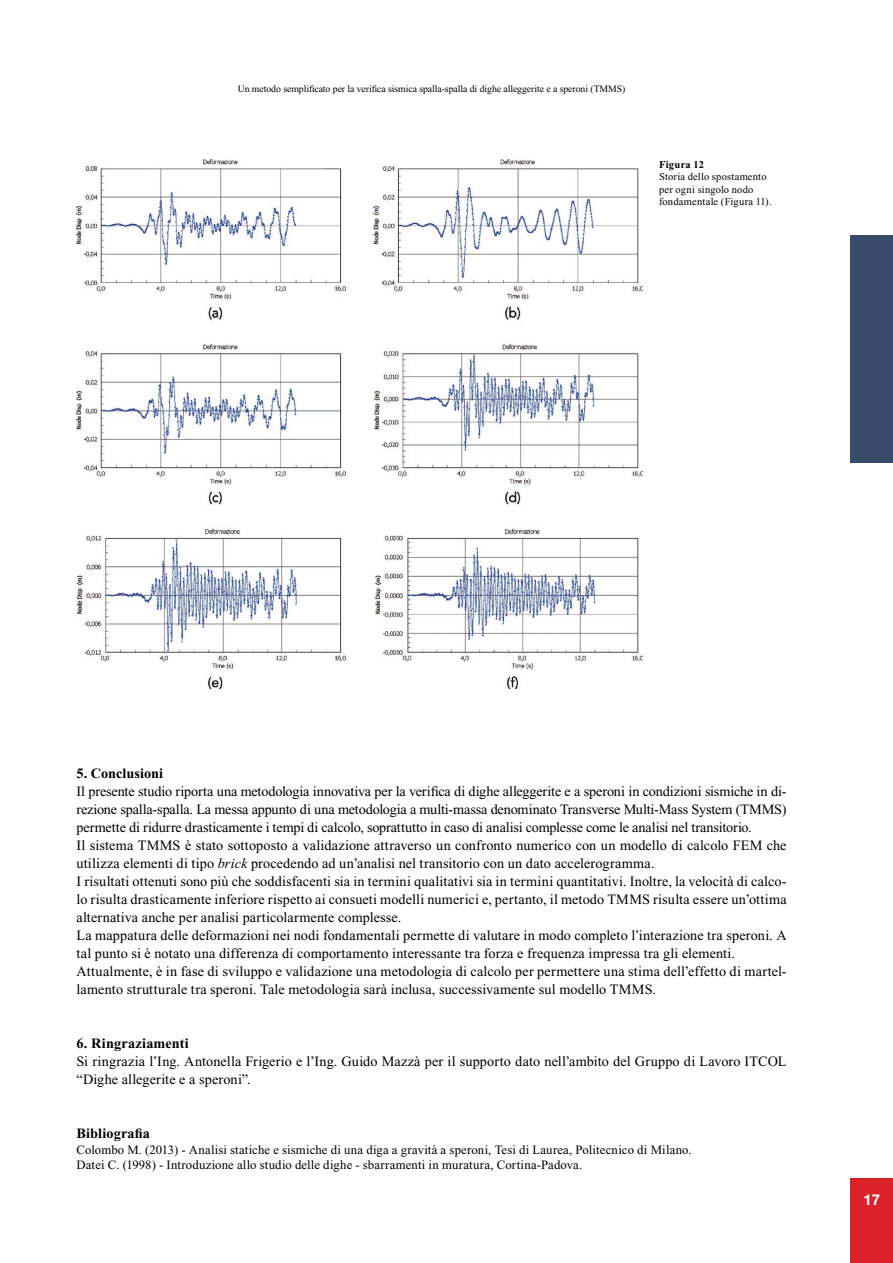
<style>
.page{position:relative;width:893px;height:1263px;background:#fff}
.page>*{position:absolute;margin:0;border:0;box-sizing:border-box;transform-origin:0 0}
.t1{font:700 15px "Helvetica Neue";color:#fff}
.t2{font:14.25px/18px "Times New Roman";letter-spacing:.005em;color:#000}
.t3{font:700 14.25px "Times New Roman";letter-spacing:.005em;color:#000}
.t4{font:12.75px/15.8px "Times New Roman";letter-spacing:.01em;color:#000}
.t5{font:10.5px/12.6px "Times New Roman";letter-spacing:.015em;color:#000}
.t6{font:700 10.5px "Times New Roman";letter-spacing:.025em;color:#000}
.t7{font:9.75px "Times New Roman";letter-spacing:-.005em;color:#000}
.s1{font-style:italic}
</style>
<div class="page">
<div style="left:850px;top:1178px;width:43px;height:85px;background:#da2128"></div>
<div style="left:850px;top:236px;width:43px;height:227px;background:#394b6a"></div>
<img style="left:77px;top:159px;width:565px;height:529px">
<p class="t7" style="left:238px;top:84px;width:389px">Un metodo semplificato per la verifica sismica spalla-spalla di dighe alleggerite e a speroni (TMMS)</p>
<p class="t6" style="left:659px;top:158px;width:46px">Figura 12</p>
<p class="t5" style="left:659px;top:170px;width:114px">Storia dello spostamento per ogni singolo nodo fondamentale (Figura 11).</p>
<p class="t3" style="left:77px;top:765px;width:88px">5. Conclusioni</p>
<p class="t2" style="left:77px;top:782px;width:712px">Il presente studio riporta una metodologia innovativa per la verifica di dighe alleggerite e a speroni in condizioni sismiche in di&shy;rezione spalla-spalla. La messa appunto di una metodologia a multi-massa denominato Transverse Multi-Mass System (TMMS) permette di ridurre drasticamente i tempi di calcolo, soprattutto in caso di analisi complesse come le analisi nel transitorio.<br>Il sistema TMMS è stato sottoposto a validazione attraverso un confronto numerico con un modello di calcolo FEM che utilizza elementi di tipo <span class="s1">brick</span> procedendo ad un’analisi nel transitorio con un dato accelerogramma.<br>I risultati ottenuti sono più che soddisfacenti sia in termini qualitativi sia in termini quantitativi. Inoltre, la velocità di calco&shy;lo risulta drasticamente inferiore rispetto ai consueti modelli numerici e, pertanto, il metodo TMMS risulta essere un’ottima alternativa anche per analisi particolarmente complesse.<br>La mappatura delle deformazioni nei nodi fondamentali permette di valutare in modo completo l’interazione tra speroni. A tal punto si è notato una differenza di comportamento interessante tra forza e frequenza impressa tra gli elementi.<br>Attualmente, è in fase di sviluppo e validazione una metodologia di calcolo per permettere una stima dell’effetto di martel&shy;lamento strutturale tra speroni. Tale metodologia sarà inclusa, successivamente sul modello TMMS.</p>
<p class="t3" style="left:77px;top:1035px;width:114px">6. Ringraziamenti</p>
<p class="t2" style="left:77px;top:1052px;width:711px">Si ringrazia l’Ing. Antonella Frigerio e l’Ing. Guido Mazzà per il supporto dato nell’ambito del Gruppo di Lavoro ITCOL “Dighe allegerite e a speroni”.</p>
<p class="t3" style="left:77px;top:1125px;width:75px">Bibliografia</p>
<p class="t4" style="left:77px;top:1141px;width:616px">Colombo M. (2013) - Analisi statiche e sismiche di una diga a gravità a speroni, Tesi di Laurea, Politecnico di Milano.<br>Datei C. (1998) - Introduzione allo studio delle dighe - sbarramenti in muratura, Cortina-Padova.</p>
<p class="t1" style="left:863px;top:1190px;width:18px">17</p>
</div>
